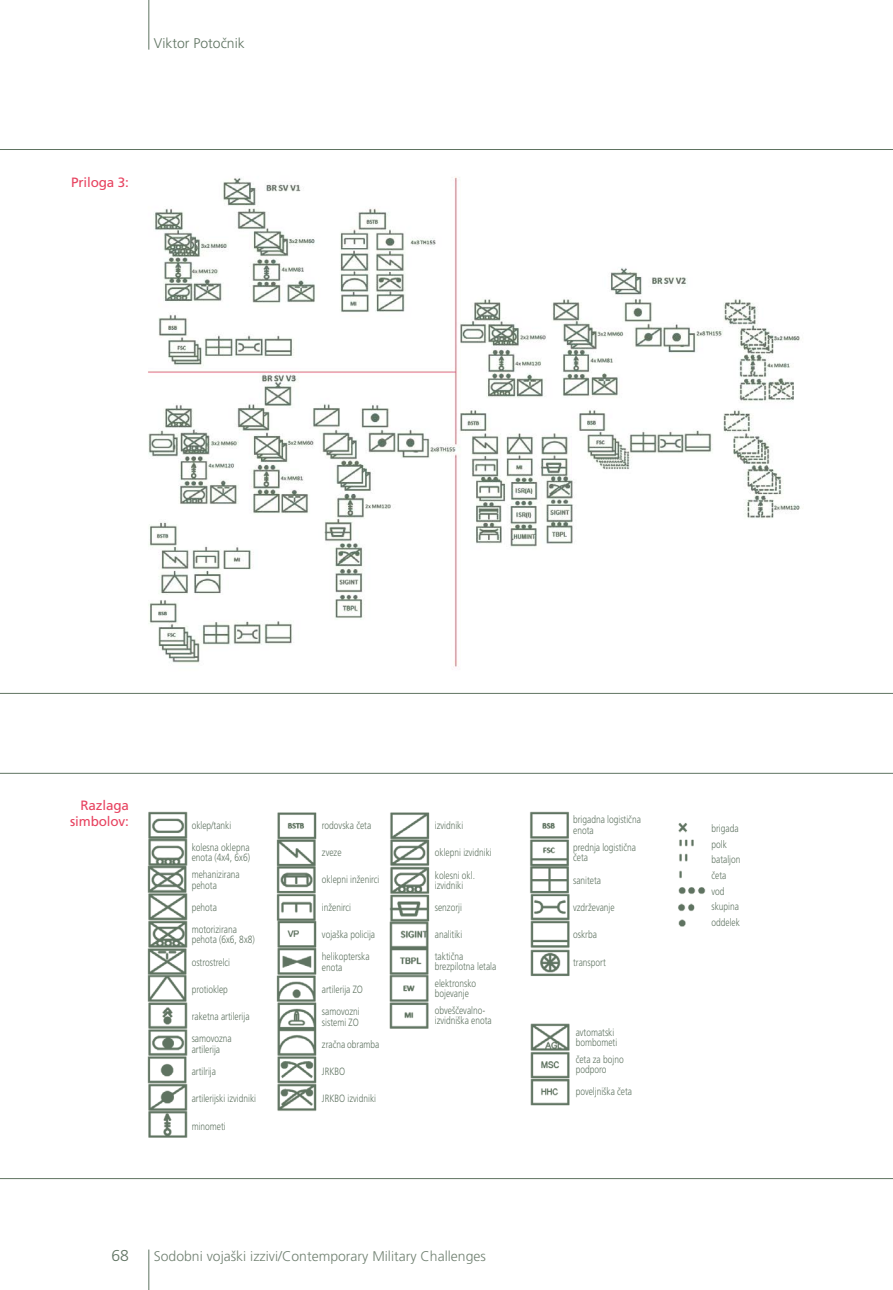
<style>
.page{position:relative;width:893px;height:1290px;background:#fff}
.page>*{position:absolute;margin:0;border:0;box-sizing:border-box;transform-origin:0 0}
.t1{font:300 15.75px "Frutiger CE";color:#5f7361}
.t2{font:300 14px "Frutiger CE";color:#728273}
.header_-_avtor_člank{font:300 14px "Frutiger CE";color:#5f7361}
.tabela_-_naslov{font:13.47px/16.6px "Frutiger CE";letter-spacing:-.01em;color:#e74360;text-align:right}
.tabela{font:300 10.5px/10.5px "Frutiger CE";color:#5f7361;scale:.8 1}
</style>
<div class="page">
<hr style="left:148px;top:1249px;width:1px;height:41px;background:#5f7361">
<hr style="left:0;top:149px;width:893px;height:1px;background:#5f7361">
<hr style="left:0;top:693px;width:893px;height:1px;background:#5f7361">
<hr style="left:0;top:773px;width:893px;height:1px;background:#5f7361">
<hr style="left:0;top:1178px;width:893px;height:1px;background:#5f7361">
<img style="left:148px;top:177px;width:652px;height:493px">
<img style="left:147px;top:811px;width:559px;height:327px">
<hr style="left:148px;top:0;width:1px;height:50px;background:#5f7361">
<div style="left:189px;top:812px;width:75px;height:25px;background:#fff"></div>
<div style="left:319px;top:812px;width:63px;height:25px;background:#fff"></div>
<div style="left:571px;top:812px;width:74px;height:25px;background:#fff"></div>
<div style="left:432px;top:812px;width:75px;height:25px;background:#fff"></div>
<div style="left:189px;top:867px;width:75px;height:25px;background:#fff"></div>
<div style="left:319px;top:867px;width:63px;height:25px;background:#fff"></div>
<div style="left:571px;top:867px;width:74px;height:25px;background:#fff"></div>
<div style="left:432px;top:867px;width:75px;height:25px;background:#fff"></div>
<div style="left:189px;top:922px;width:75px;height:24px;background:#fff"></div>
<div style="left:319px;top:922px;width:63px;height:24px;background:#fff"></div>
<div style="left:571px;top:922px;width:74px;height:24px;background:#fff"></div>
<div style="left:573px;top:1051px;width:75px;height:25px;background:#fff"></div>
<div style="left:432px;top:922px;width:75px;height:24px;background:#fff"></div>
<div style="left:189px;top:976px;width:75px;height:25px;background:#fff"></div>
<div style="left:319px;top:976px;width:63px;height:25px;background:#fff"></div>
<div style="left:432px;top:975px;width:75px;height:25px;background:#fff"></div>
<div style="left:189px;top:1031px;width:75px;height:25px;background:#fff"></div>
<div style="left:319px;top:1031px;width:63px;height:25px;background:#fff"></div>
<div style="left:189px;top:1086px;width:75px;height:24px;background:#fff"></div>
<div style="left:189px;top:1113px;width:75px;height:25px;background:#fff"></div>
<div style="left:319px;top:1086px;width:63px;height:25px;background:#fff"></div>
<div style="left:189px;top:839px;width:75px;height:25px;background:#fff"></div>
<div style="left:319px;top:839px;width:63px;height:25px;background:#fff"></div>
<div style="left:571px;top:839px;width:74px;height:25px;background:#fff"></div>
<div style="left:432px;top:839px;width:75px;height:25px;background:#fff"></div>
<div style="left:189px;top:894px;width:75px;height:25px;background:#fff"></div>
<div style="left:319px;top:894px;width:63px;height:25px;background:#fff"></div>
<div style="left:571px;top:894px;width:74px;height:25px;background:#fff"></div>
<div style="left:573px;top:1024px;width:75px;height:25px;background:#fff"></div>
<div style="left:432px;top:894px;width:75px;height:25px;background:#fff"></div>
<div style="left:189px;top:949px;width:75px;height:25px;background:#fff"></div>
<div style="left:319px;top:949px;width:63px;height:25px;background:#fff"></div>
<div style="left:571px;top:949px;width:74px;height:25px;background:#fff"></div>
<div style="left:573px;top:1079px;width:75px;height:25px;background:#fff"></div>
<div style="left:432px;top:949px;width:75px;height:24px;background:#fff"></div>
<div style="left:189px;top:1004px;width:75px;height:24px;background:#fff"></div>
<div style="left:319px;top:1004px;width:63px;height:24px;background:#fff"></div>
<div style="left:432px;top:1002px;width:75px;height:25px;background:#fff"></div>
<div style="left:189px;top:1058px;width:75px;height:25px;background:#fff"></div>
<div style="left:319px;top:1058px;width:63px;height:25px;background:#fff"></div>
<p class="header_-_avtor_člank" style="left:154px;top:35px;width:93px">Viktor Potočnik</p>
<p class="tabela_-_naslov" style="left:71px;top:174px;width:59px">Priloga 3:</p>
<p class="tabela_-_naslov" style="left:70px;top:796px;width:60px">Razlaga simbolov:</p>
<p class="tabela" style="left:192px;top:820px;width:51px">oklep/tanki</p>
<p class="tabela" style="left:322px;top:820px;width:63px">rodovska četa</p>
<p class="tabela" style="left:573px;top:814px;width:86px">brigadna logistična enota</p>
<p class="tabela" style="left:711px;top:823px;width:35px">brigada</p>
<p class="tabela" style="left:435px;top:820px;width:37px">izvidniki</p>
<p class="tabela" style="left:192px;top:842px;width:74px">kolesna oklepna enota (4x4, 6x6)</p>
<p class="tabela" style="left:322px;top:847px;width:26px">zveze</p>
<p class="tabela" style="left:573px;top:842px;width:80px">prednja logistična četa</p>
<p class="tabela" style="left:711px;top:838px;width:21px">polk</p>
<p class="tabela" style="left:435px;top:847px;width:73px">oklepni izvidniki</p>
<p class="tabela" style="left:711px;top:854px;width:38px">bataljon</p>
<p class="tabela" style="left:192px;top:869px;width:62px">mehanizirana pehota</p>
<p class="tabela" style="left:322px;top:874px;width:73px">oklepni inženirci</p>
<p class="tabela" style="left:573px;top:875px;width:36px">saniteta</p>
<p class="tabela" style="left:435px;top:869px;width:52px">kolesni okl. izvidniki</p>
<p class="tabela" style="left:192px;top:902px;width:33px">pehota</p>
<p class="tabela" style="left:322px;top:902px;width:38px">inženirci</p>
<p class="tabela" style="left:573px;top:902px;width:53px">vzdrževanje</p>
<p class="tabela" style="left:435px;top:902px;width:35px">senzorji</p>
<p class="tabela" style="left:192px;top:924px;width:80px">motorizirana pehota (6x6, 8x8)</p>
<p class="tabela" style="left:322px;top:929px;width:68px">vojaška policija</p>
<p class="tabela" style="left:573px;top:929px;width:31px">oskrba</p>
<p class="tabela" style="left:435px;top:929px;width:36px">analitiki</p>
<p class="tabela" style="left:435px;top:951px;width:78px">taktična brezpilotna letala</p>
<p class="tabela" style="left:192px;top:956px;width:50px">ostrostrelci</p>
<p class="tabela" style="left:322px;top:951px;width:61px">helikopterska enota</p>
<p class="tabela" style="left:573px;top:956px;width:42px">transport</p>
<p class="tabela" style="left:192px;top:984px;width:47px">protioklep</p>
<p class="tabela" style="left:322px;top:984px;width:53px">artilerija ZO</p>
<p class="tabela" style="left:435px;top:978px;width:53px">elektronsko bojevanje</p>
<p class="tabela" style="left:192px;top:1033px;width:52px">samovozna artilerija</p>
<p class="tabela" style="left:322px;top:1039px;width:73px">zračna obramba</p>
<p class="tabela" style="left:192px;top:1093px;width:82px">artilerijski izvidniki</p>
<p class="tabela" style="left:192px;top:1121px;width:44px">minometi</p>
<p class="tabela" style="left:192px;top:1011px;width:74px">raketna artilerija</p>
<p class="tabela" style="left:322px;top:1006px;width:49px">samovozni sistemi ZO</p>
<p class="tabela" style="left:435px;top:1004px;width:73px">obveščevalno&shy;izvidniška enota</p>
<p class="tabela" style="left:192px;top:1066px;width:32px">artilrija</p>
<p class="tabela" style="left:322px;top:1066px;width:31px">JRKBO</p>
<p class="tabela" style="left:322px;top:1093px;width:69px">JRKBO izvidniki</p>
<p class="tabela" style="left:576px;top:1026px;width:53px">avtomatski bombometi</p>
<p class="tabela" style="left:576px;top:1054px;width:62px">četa za bojno podporo</p>
<p class="tabela" style="left:576px;top:1086px;width:72px">poveljniška četa</p>
<p class="tabela" style="left:711px;top:870px;width:20px">četa</p>
<p class="tabela" style="left:711px;top:885px;width:18px">vod</p>
<p class="tabela" style="left:711px;top:901px;width:36px">skupina</p>
<p class="tabela" style="left:711px;top:917px;width:37px">oddelek</p>
<h1 class="t1" style="left:111px;top:1246px;width:19px">68</h1>
<h2 class="t2" style="left:154px;top:1247px;width:334px">Sodobni vojaški izzivi/Contemporary Military Challenges</h2>
</div>
